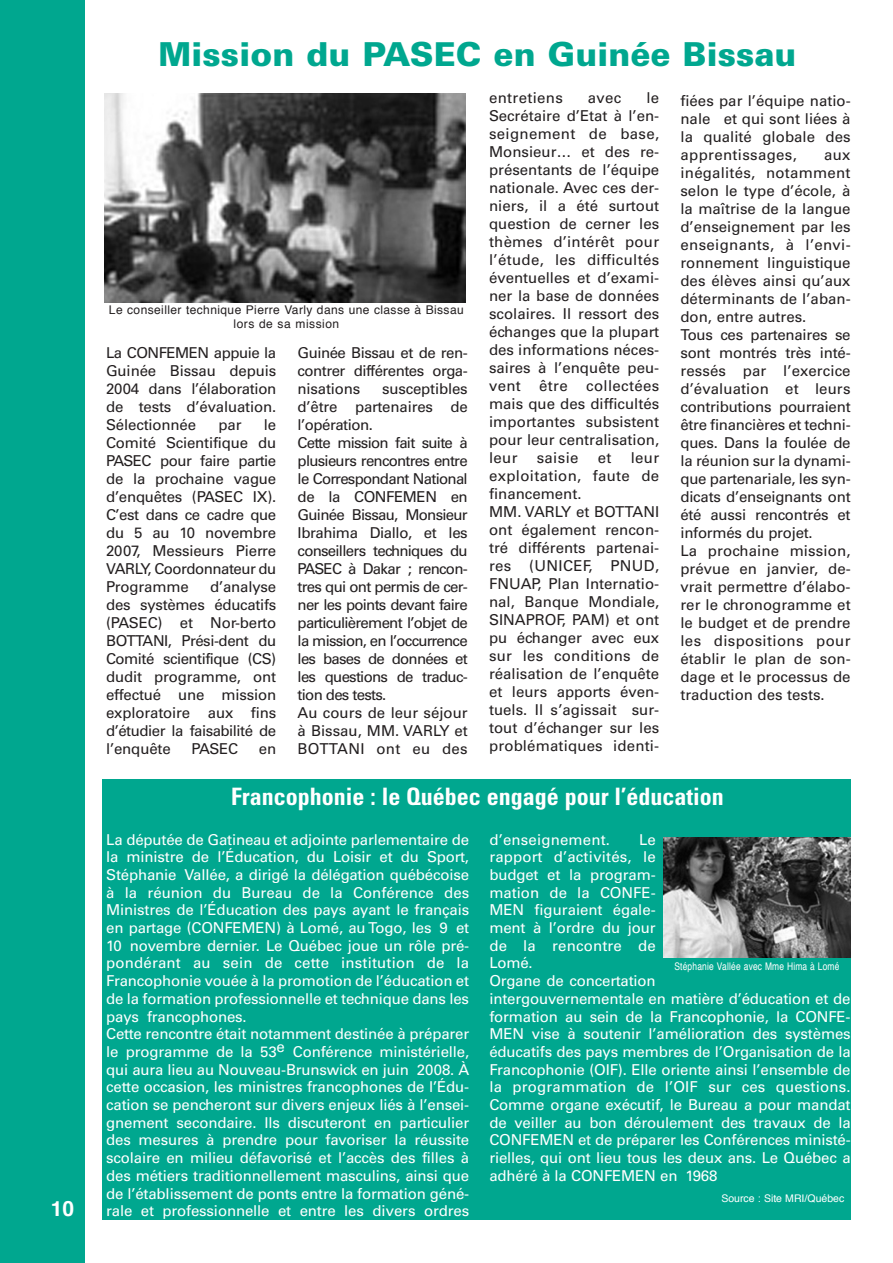
<style>
.page{position:relative;width:893px;height:1263px;background:#fff}
.page>*{position:absolute;margin:0;border:0;box-sizing:border-box;transform-origin:0 0}
.t1{font:900 33px "Univers";color:#00a78f}
.t2{font:700 condensed 24px "Univers";color:#fff}
.t3{font:700 21px "Helvetica";color:#fff}
.t4{font:15px/18px "Univers";color:#231f20;text-align:justify}
.t5{font:15px/17.7px "Univers";letter-spacing:-.01em;color:#fff}
.t6{font:15px/18px "Univers";letter-spacing:-.05em;color:#231f20}
.t7{font:15px "Univers";letter-spacing:.01em;color:#fff}
.t8{font:15px "Univers";letter-spacing:.02em;color:#231f20}
.t9{font:12px/14.4px "Helvetica";letter-spacing:.035em;color:#231f20;text-align:center}
.t10{font:10.5px "Helvetica";letter-spacing:.02em;color:#fff;scale:.8 1}
.t11{font:10.5px "Helvetica";color:#fff}
</style>
<div class="page">
<div style="left:102px;top:780px;width:748px;height:440px;background:#00a78f"></div>
<div style="left:0;top:0;width:85px;height:1263px;background:#00a78f"></div>
<img style="left:663px;top:838px;width:187px;height:120px">
<img style="left:104px;top:94px;width:362px;height:208px">
<h3 class="t3" style="left:51px;top:1200px;width:25px">10</h3>
<h1 class="t1" style="left:159px;top:43px;width:639px">Mission du PASEC en Guinée Bissau</h1>
<p class="t9" style="left:109px;top:303px;width:356px">Le conseiller technique Pierre Varly dans une classe à Bissau lors de sa mission</p>
<p class="t4" style="left:106px;top:345px;width:172px">La CONFEMEN appuie la Guinée Bissau depuis 2004 dans l’élaboration de tests d’évaluation.<br>Sélectionnée</p>
<p class="t4" style="left:106px;top:417px;width:172px;text-indent:158px">le Comité Scientifique du PASEC pour faire partie de la prochaine vague d’enquêtes (PASEC IX).<br>C’est dans ce cadre que du 5 au 10 novembre 2007, Messieurs Pierre VARLY, Coordonnateur du Programme</p>
<p class="t4" style="left:218px;top:417px;width:25px">par</p>
<p class="t4" style="left:106px;top:579px;width:172px;text-indent:104px">d’analyse des systèmes éducatifs (PASEC) et Nor-berto BOTTANI, Prési-dent du Comité scientifique (CS) dudit programme, ont effectué une mission exploratoire aux fins d’étudier la faisabilité de l’enquête</p>
<p class="t4" style="left:191px;top:741px;width:48px">PASEC</p>
<p class="t4" style="left:259px;top:741px;width:19px">en</p>
<p class="t4" style="left:297px;top:345px;width:172px">Guinée Bissau et de ren&shy;contrer différentes orga&shy;nisations</p>
<p class="t6" style="left:297px;top:381px;width:172px;text-indent:84px">susceptibles d’être partenaires de l’opération.<br>Cette mission fait suite à plusieurs rencontres entre le Correspondant National de la CONFEMEN en<br>Guinée Bissau, Monsieur<br>Ibrahima Diallo, et les conseillers techniques du<br>PASEC à Dakar ; rencon&shy;tres qui ont permis de cer&shy;ner les points devant faire particulièrement l’objet de la mission, en l’occurrence les bases de données et les questions de traduc&shy;tion des tests.<br>Au cours de leur séjour à Bissau, MM. VARLY et<br>BOTTANI ont eu des</p>
<p class="t4" style="left:489px;top:90px;width:172px;text-indent:157px">le Secrétaire d’Etat à l’en&shy;seignement de base, Monsieur… et des re&shy;présentants de l’équipe nationale. Avec ces der&shy;niers, il a été surtout question de cerner les thèmes d’intérêt pour l’étude, les difficultés éventuelles et d’exami&shy;ner la base de données scolaires. Il ressort des échanges que la plupart des informations néces&shy;saires à l’enquête peu&shy;vent être collectées mais que des difficultés importantes subsistent pour leur centralisation, leur</p>
<p class="t8" style="left:489px;top:92px;width:75px">entretiens</p>
<p class="t4" style="left:588px;top:90px;width:35px">avec</p>
<p class="t4" style="left:489px;top:450px;width:172px;text-align:left;text-indent:142px">leur exploitation, faute de financement.<br>MM. VARLY et BOTTANI ont également rencon&shy;tré différents partenai&shy;res (UNICEF, PNUD,<br>FNUAP, Plan Internatio&shy;nal, Banque Mondiale,<br>SINAPROF, PAM) et ont pu échanger avec eux sur les conditions de réalisation de l’enquête et leurs apports éven&shy;tuels. Il s’agissait sur&shy;tout d’échanger sur les problématiques identi-</p>
<p class="t4" style="left:537px;top:450px;width:43px">saisie</p>
<p class="t4" style="left:597px;top:450px;width:15px">et</p>
<p class="t4" style="left:680px;top:93px;width:172px">fiées par l’équipe natio&shy;nale et qui sont liées à la qualité globale des apprentissages,</p>
<p class="t4" style="left:680px;top:147px;width:172px;text-align:left;text-indent:144px">aux inégalités, notamment selon le type d’école, à la maîtrise de la langue d’enseignement par les enseignants, à l’envi&shy;ronnement linguistique des élèves ainsi qu’aux déterminants de l’aban&shy;don, entre autres.<br>Tous ces partenaires se sont montrés très inté&shy;ressés par l’exercice d’évaluation et leurs contributions pourraient être financières et techni&shy;ques. Dans la foulée de la réunion sur la dynami&shy;que partenariale, les syn&shy;dicats d’enseignants ont été aussi rencontrés et informés du projet.<br>La prochaine mission, prévue en janvier, de&shy;vrait permettre d’élabo&shy;rer le chronogramme et le budget et de prendre les dispositions pour établir le plan de son&shy;dage et le processus de traduction des tests.</p>
<h2 class="t2" style="left:231px;top:788px;width:494px">Francophonie : le Québec engagé pour l’éducation</h2>
<p class="t5" style="left:106px;top:832px;width:364px">La députée de Gatineau et adjointe parlementaire de la ministre de l’Éducation, du Loisir et du Sport, Stéphanie Vallée, a dirigé la délégation québécoise à la réunion du Bureau de la Conférence des Ministres de l’Éducation des pays ayant le français en partage (CONFEMEN) à Lomé, au Togo, les 9 et 10 novembre dernier. Le Québec joue un rôle pré&shy;pondérant au sein de cette institution de la Francophonie vouée à la promotion de l’éducation et de la formation professionnelle et technique dans les pays francophones.<br>Cette rencontre était notamment destinée à préparer le programme de la 53e Conférence ministérielle, qui aura lieu au Nouveau-Brunswick en juin 2008. À cette occasion, les ministres francophones de l’Édu&shy;cation se pencheront sur divers enjeux liés à l’ensei&shy;gnement secondaire. Ils discuteront en particulier des mesures à prendre pour favoriser la réussite scolaire en milieu défavorisé et l’accès des filles à des métiers traditionnellement masculins, ainsi que de l’établissement de ponts entre la formation géné&shy;rale et professionnelle et entre les divers ordres</p>
<p class="t7" style="left:489px;top:834px;width:122px">d’enseignement.</p>
<p class="t5" style="left:489px;top:832px;width:363px;text-indent:150px">Le<br>rapport d’activités, le<br>budget et la program-<br>mation de la CONFE-<br>MEN figuraient égale-<br>ment à l’ordre du jour<br>de la rencontre de<br>Lomé.<br>Organe de concertation<br>intergouvernementale en matière d’éducation et de formation au sein de la Francophonie, la CONFE-MEN vise à soutenir l’amélioration des systèmes éducatifs des pays membres de l’Organisation de la Francophonie (OIF). Elle oriente ainsi l’ensemble de la programmation de l’OIF sur ces questions.<br>Comme organe exécutif, le Bureau a pour mandat de veiller au bon déroulement des travaux de la CONFEMEN et de préparer les Conférences ministé&shy;rielles, qui ont lieu tous les deux ans. Le Québec a adhéré à la CONFEMEN en 1968</p>
<p class="t10" style="left:674px;top:962px;width:208px">Stéphanie Vallée avec Mme Hima à Lomé</p>
<p class="t11" style="left:721px;top:1194px;width:124px">Source : Site MRI/Québec</p>
</div>
